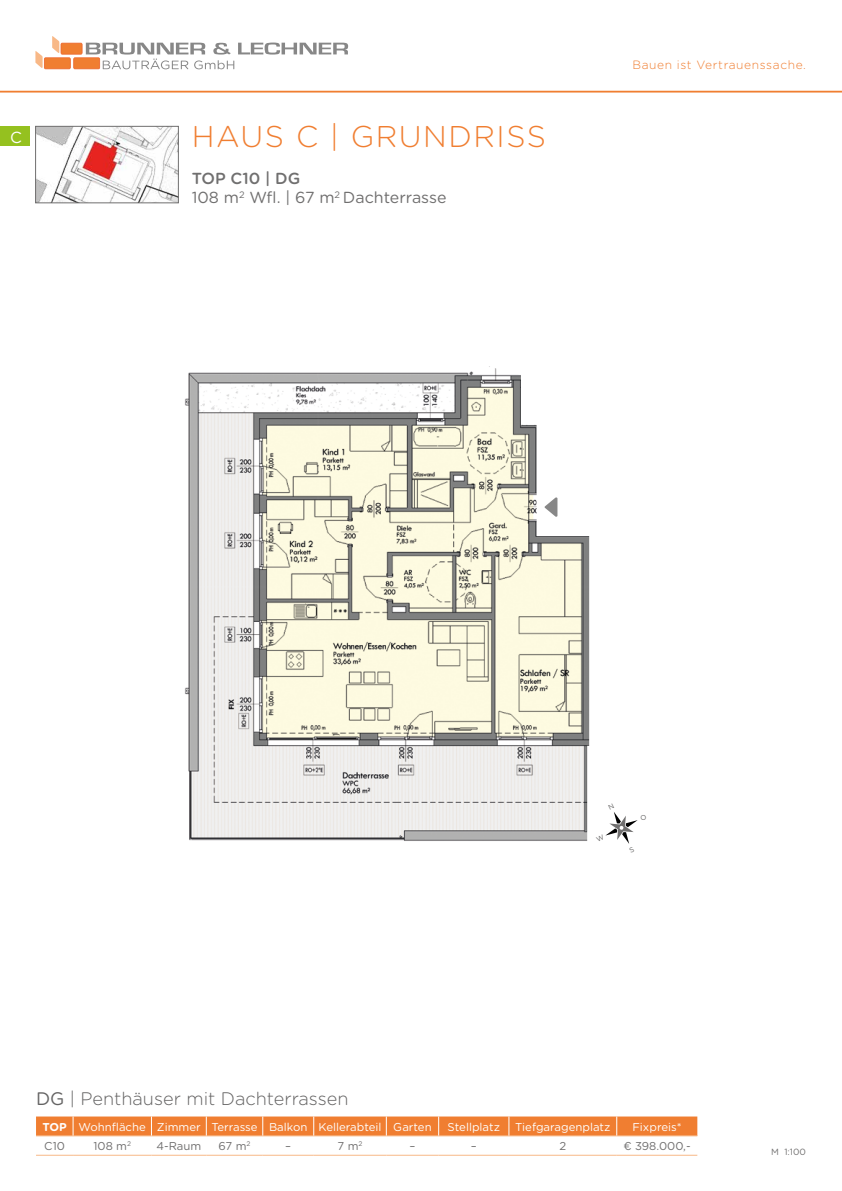
<style>
.page{position:relative;width:842px;height:1191px;background:#fff}
.page>*{position:absolute;margin:0;border:0;box-sizing:border-box;transform-origin:0 0}
.t1{font:300 30px "Gotham Rounded";letter-spacing:.05em;color:#f07e31}
.t2{font:300 18.1px "Gotham Rounded";color:#646363}
.t3{font:16px/19.2px "Gotham Rounded";color:#706f6f}
.t4{font:16px "Gotham Rounded";color:#fff}
.t5{font:300 12px "Gotham Rounded";letter-spacing:.05em;color:#f07e31}
.t6{font:11.4px "Gotham Rounded";color:#fff}
.t7{font:11.4px "Gotham Rounded";color:#706f6f}
.t8{font:9px "Gotham Rounded";color:#706f6f}
.s1{font-weight:500}
.s2{font-weight:400}
.s3{font-weight:700}
</style>
<div class="page">
<svg style="left:35px;top:36px;width:313px;height:33px"></svg>
<hr style="left:0;top:91px;width:842px;height:2px;background:#f07e31">
<div style="left:0;top:126px;width:29px;height:20px;background:#95c11f"></div>
<img style="left:185px;top:366px;width:404px;height:475px">
<svg style="left:545px;top:497px;width:12px;height:20px"></svg>
<img style="left:37px;top:128px;width:140px;height:73px">
<div style="left:35px;top:126px;width:144px;height:77px;border:1px solid #706f6f"></div>
<hr style="left:36px;top:1135px;width:37px;height:1px;background:#f8b887">
<hr style="left:73px;top:1135px;width:78px;height:1px;background:#f8b887">
<hr style="left:151px;top:1135px;width:55px;height:1px;background:#f8b887">
<hr style="left:206px;top:1135px;width:57px;height:1px;background:#f8b887">
<hr style="left:263px;top:1135px;width:51px;height:1px;background:#f8b887">
<hr style="left:314px;top:1135px;width:72px;height:1px;background:#f8b887">
<hr style="left:386px;top:1135px;width:53px;height:1px;background:#f8b887">
<hr style="left:439px;top:1135px;width:70px;height:1px;background:#f8b887">
<hr style="left:509px;top:1135px;width:108px;height:1px;background:#f8b887">
<hr style="left:617px;top:1135px;width:80px;height:1px;background:#f8b887">
<hr style="left:36px;top:1155px;width:37px;height:1px;background:#f8b887">
<hr style="left:73px;top:1155px;width:78px;height:1px;background:#f8b887">
<hr style="left:151px;top:1155px;width:55px;height:1px;background:#f8b887">
<hr style="left:206px;top:1155px;width:57px;height:1px;background:#f8b887">
<hr style="left:263px;top:1155px;width:51px;height:1px;background:#f8b887">
<hr style="left:314px;top:1155px;width:72px;height:1px;background:#f8b887">
<hr style="left:386px;top:1155px;width:53px;height:1px;background:#f8b887">
<hr style="left:439px;top:1155px;width:70px;height:1px;background:#f8b887">
<hr style="left:509px;top:1155px;width:108px;height:1px;background:#f8b887">
<hr style="left:617px;top:1155px;width:80px;height:1px;background:#f8b887">
<svg style="left:36px;top:1116px;width:661px;height:19px;background:#f08339"></svg>
<svg style="left:605px;top:812px;width:33px;height:32px"></svg>
<h3 class="t4" style="left:10px;top:126px;width:13px">C</h3>
<h1 class="t1" style="left:192px;top:117px;width:356px">HAUS C | GRUNDRISS</h1>
<h3 class="t3" style="left:192px;top:168px;width:256px"><span class="s1">TOP C10 | DG<br></span>108 m<sup>2</sup> Wfl. | 67 m<sup>2</sup> Dachterrasse</h3>
<p class="t5" style="left:632px;top:57px;width:175px">Bauen ist Vertrauenssache.</p>
<h2 class="t2" style="left:36px;top:1086px;width:314px"><span class="s2">DG</span> | Penthäuser mit Dachterrassen</h2>
<p class="t6" style="left:42px;top:1118px;width:391px"><span class="s3">TOP</span> Wohnfläche Zimmer Terrasse Balkon Kellerabteil Garten</p>
<p class="t6" style="left:448px;top:1118px;width:54px">Stellplatz</p>
<p class="t6" style="left:515px;top:1118px;width:97px">Tiefgaragenplatz</p>
<p class="t6" style="left:632px;top:1118px;width:51px">Fixpreis*</p>
<p class="t7" style="left:44px;top:1138px;width:22px">C10</p>
<p class="t7" style="left:93px;top:1138px;width:39px">108 m<sup>2</sup></p>
<p class="t7" style="left:156px;top:1138px;width:46px">4-Raum</p>
<p class="t7" style="left:218px;top:1138px;width:34px">67 m<sup>2</sup></p>
<p class="t7" style="left:285px;top:1138px;width:8px">–</p>
<p class="t7" style="left:338px;top:1138px;width:26px">7 m<sup>2</sup></p>
<p class="t7" style="left:409px;top:1138px;width:8px">–</p>
<p class="t7" style="left:471px;top:1138px;width:8px">–</p>
<p class="t7" style="left:559px;top:1138px;width:8px">2</p>
<p class="t7" style="left:623px;top:1138px;width:69px">€ 398.000,-</p>
<p class="t8" style="left:771px;top:1145px;width:36px">M 1:100</p>
</div>
